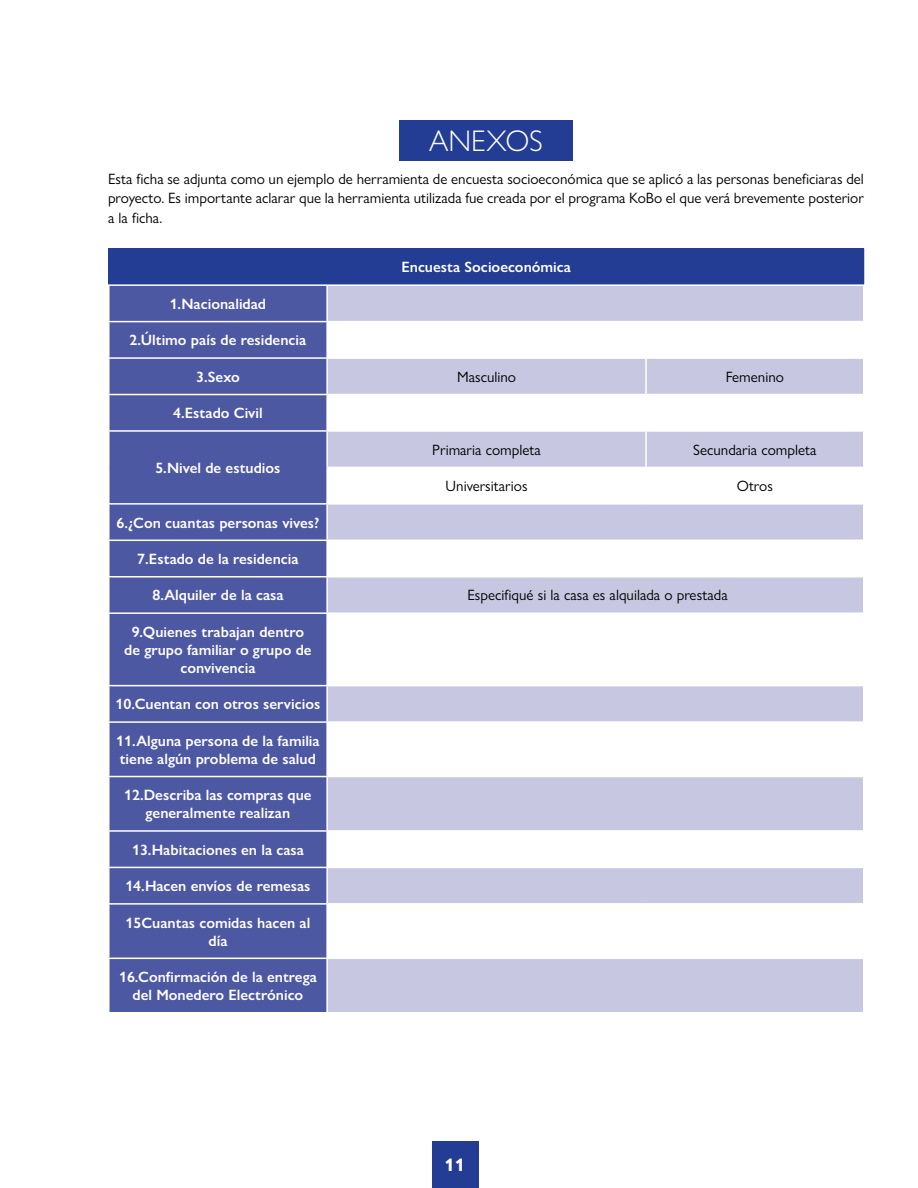
<style>
.page{position:relative;width:918px;height:1188px;background:#fff}
.page>*{position:absolute;margin:0;border:0;box-sizing:border-box;transform-origin:0 0}
.t1{font:300 30px "Gill Sans Nova";color:#fff}
.t2{font:700 18px "Gill Sans Nova";color:#fff}
.t3{font:600 15px/18px "Gill Sans Nova";color:#fff;text-align:center}
.t4{font:15px/19.5px "Gill Sans Nova";color:#000;text-align:justify}
</style>
<div class="page">
<div style="left:432px;top:1141px;width:47px;height:47px;background:#233d94"></div>
<div style="left:399px;top:120px;width:174px;height:40px;background:#233d94"></div>
<div style="left:109px;top:249px;width:755px;height:36px;background:#233d94"></div>
<div style="left:110px;top:286px;width:216px;height:726px;background:#4d58a3"></div>
<div style="left:328px;top:286px;width:535px;height:726px;background:#c7c7e2"></div>
<svg style="left:328px;top:322px;width:535px;height:636px"></svg>
<hr style="left:108px;top:321px;width:220px;height:1px;background:#fff">
<hr style="left:645px;top:322px;width:2px;height:35px;background:#fff">
<hr style="left:108px;top:357px;width:220px;height:2px;background:#fff">
<hr style="left:108px;top:394px;width:220px;height:1px;background:#fff">
<hr style="left:645px;top:395px;width:2px;height:35px;background:#fff">
<hr style="left:645px;top:468px;width:2px;height:35px;background:#fff">
<hr style="left:108px;top:540px;width:220px;height:1px;background:#fff">
<hr style="left:645px;top:541px;width:2px;height:35px;background:#fff">
<hr style="left:108px;top:576px;width:220px;height:1px;background:#fff">
<hr style="left:108px;top:612px;width:220px;height:2px;background:#fff">
<hr style="left:645px;top:614px;width:2px;height:71px;background:#fff">
<hr style="left:108px;top:685px;width:220px;height:1px;background:#fff">
<hr style="left:108px;top:721px;width:220px;height:2px;background:#fff">
<hr style="left:645px;top:723px;width:2px;height:53px;background:#fff">
<hr style="left:108px;top:776px;width:220px;height:1px;background:#fff">
<hr style="left:108px;top:830px;width:220px;height:2px;background:#fff">
<hr style="left:645px;top:832px;width:2px;height:35px;background:#fff">
<hr style="left:108px;top:867px;width:220px;height:1px;background:#fff">
<hr style="left:108px;top:903px;width:220px;height:2px;background:#fff">
<hr style="left:645px;top:905px;width:2px;height:53px;background:#fff">
<hr style="left:108px;top:958px;width:220px;height:1px;background:#fff">
<hr style="left:645px;top:359px;width:2px;height:35px;background:#fff">
<hr style="left:645px;top:432px;width:2px;height:35px;background:#fff">
<hr style="left:108px;top:248px;width:219px;height:1px;background:#233d94">
<hr style="left:108px;top:249px;width:1px;height:35px;background:#233d94">
<hr style="left:327px;top:248px;width:319px;height:1px;background:#233d94">
<hr style="left:646px;top:248px;width:218px;height:1px;background:#233d94">
<hr style="left:108px;top:430px;width:220px;height:2px;background:#fff">
<hr style="left:108px;top:503px;width:220px;height:2px;background:#fff">
<hr style="left:328px;top:357px;width:318px;height:2px;background:#fff">
<hr style="left:646px;top:357px;width:219px;height:2px;background:#fff">
<hr style="left:328px;top:394px;width:318px;height:1px;background:#fff">
<hr style="left:646px;top:394px;width:219px;height:1px;background:#fff">
<hr style="left:328px;top:430px;width:318px;height:2px;background:#fff">
<hr style="left:646px;top:430px;width:219px;height:2px;background:#fff">
<hr style="left:328px;top:467px;width:318px;height:1px;background:#fff">
<hr style="left:646px;top:467px;width:219px;height:1px;background:#fff">
<hr style="left:328px;top:284px;width:318px;height:2px;background:#fff">
<hr style="left:646px;top:284px;width:219px;height:2px;background:#fff">
<hr style="left:328px;top:321px;width:318px;height:1px;background:#fff">
<hr style="left:646px;top:321px;width:219px;height:1px;background:#fff">
<hr style="left:328px;top:503px;width:318px;height:2px;background:#fff">
<hr style="left:646px;top:503px;width:219px;height:2px;background:#fff">
<hr style="left:328px;top:540px;width:318px;height:1px;background:#fff">
<hr style="left:646px;top:540px;width:219px;height:1px;background:#fff">
<hr style="left:328px;top:685px;width:318px;height:1px;background:#fff">
<hr style="left:646px;top:685px;width:219px;height:1px;background:#fff">
<hr style="left:328px;top:721px;width:318px;height:2px;background:#fff">
<hr style="left:646px;top:721px;width:219px;height:2px;background:#fff">
<hr style="left:328px;top:776px;width:318px;height:1px;background:#fff">
<hr style="left:646px;top:776px;width:219px;height:1px;background:#fff">
<hr style="left:328px;top:830px;width:318px;height:2px;background:#fff">
<hr style="left:646px;top:830px;width:219px;height:2px;background:#fff">
<hr style="left:328px;top:867px;width:318px;height:1px;background:#fff">
<hr style="left:646px;top:867px;width:219px;height:1px;background:#fff">
<hr style="left:328px;top:903px;width:318px;height:2px;background:#fff">
<hr style="left:646px;top:903px;width:219px;height:2px;background:#fff">
<hr style="left:328px;top:958px;width:318px;height:1px;background:#fff">
<hr style="left:646px;top:958px;width:219px;height:1px;background:#fff">
<hr style="left:108px;top:284px;width:220px;height:2px;background:#fff">
<hr style="left:328px;top:576px;width:318px;height:1px;background:#fff">
<hr style="left:646px;top:576px;width:219px;height:1px;background:#fff">
<hr style="left:328px;top:612px;width:318px;height:2px;background:#fff">
<hr style="left:646px;top:612px;width:219px;height:2px;background:#fff">
<h1 class="t1" style="left:429px;top:123px;width:115px">ANEXOS</h1>
<p class="t4" style="left:108px;top:169px;width:758px">Esta ficha se adjunta como un ejemplo de herramienta de encuesta socioeconómica que se aplicó a las personas beneficiaras del proyecto. Es importante aclarar que la herramienta utilizada fue creada por el programa KoBo el que verá brevemente posterior a la ficha.</p>
<p class="t3" style="left:402px;top:258px;width:171px">Encuesta Socioeconómica</p>
<p class="t3" style="left:170px;top:295px;width:98px">1.Nacionalidad</p>
<p class="t3" style="left:130px;top:331px;width:178px">2.Último país de residencia</p>
<p class="t3" style="left:196px;top:368px;width:45px">3.Sexo</p>
<p class="t4" style="left:457px;top:367px;width:61px">Masculino</p>
<p class="t4" style="left:726px;top:367px;width:60px">Femenino</p>
<p class="t3" style="left:173px;top:404px;width:91px">4.Estado Civil</p>
<p class="t3" style="left:155px;top:459px;width:127px">5.Nivel de estudios</p>
<p class="t4" style="left:432px;top:440px;width:110px">Primaria completa</p>
<p class="t4" style="left:693px;top:440px;width:125px">Secundaria completa</p>
<p class="t4" style="left:446px;top:476px;width:83px">Universitarios</p>
<p class="t4" style="left:737px;top:476px;width:38px">Otros</p>
<p class="t3" style="left:117px;top:513px;width:204px">6.¿Con cuantas personas vives?</p>
<p class="t3" style="left:137px;top:550px;width:163px">7.Estado de la residencia</p>
<p class="t3" style="left:152px;top:586px;width:133px">8.Alquiler de la casa</p>
<p class="t4" style="left:467px;top:585px;width:262px">Especifiqué si la casa es alquilada o prestada</p>
<p class="t3" style="left:124px;top:623px;width:189px">9.Quienes trabajan dentro de grupo familiar o grupo de convivencia</p>
<p class="t3" style="left:116px;top:695px;width:206px">10.Cuentan con otros servicios</p>
<p class="t3" style="left:116px;top:732px;width:205px;text-align:left">11.Alguna persona de la familia tiene algún problema de salud</p>
<p class="t3" style="left:124px;top:786px;width:189px">12.Describa las compras que generalmente realizan</p>
<p class="t3" style="left:132px;top:841px;width:173px">13.Habitaciones en la casa</p>
<p class="t3" style="left:125px;top:877px;width:187px">14.Hacen envíos de remesas</p>
<p class="t3" style="left:126px;top:913px;width:186px">15Cuantas comidas hacen al día</p>
<p class="t3" style="left:119px;top:968px;width:199px">16.Confirmación de la entrega del Monedero Electrónico</p>
<p class="t2" style="left:445px;top:1154px;width:22px">11</p>
</div>
